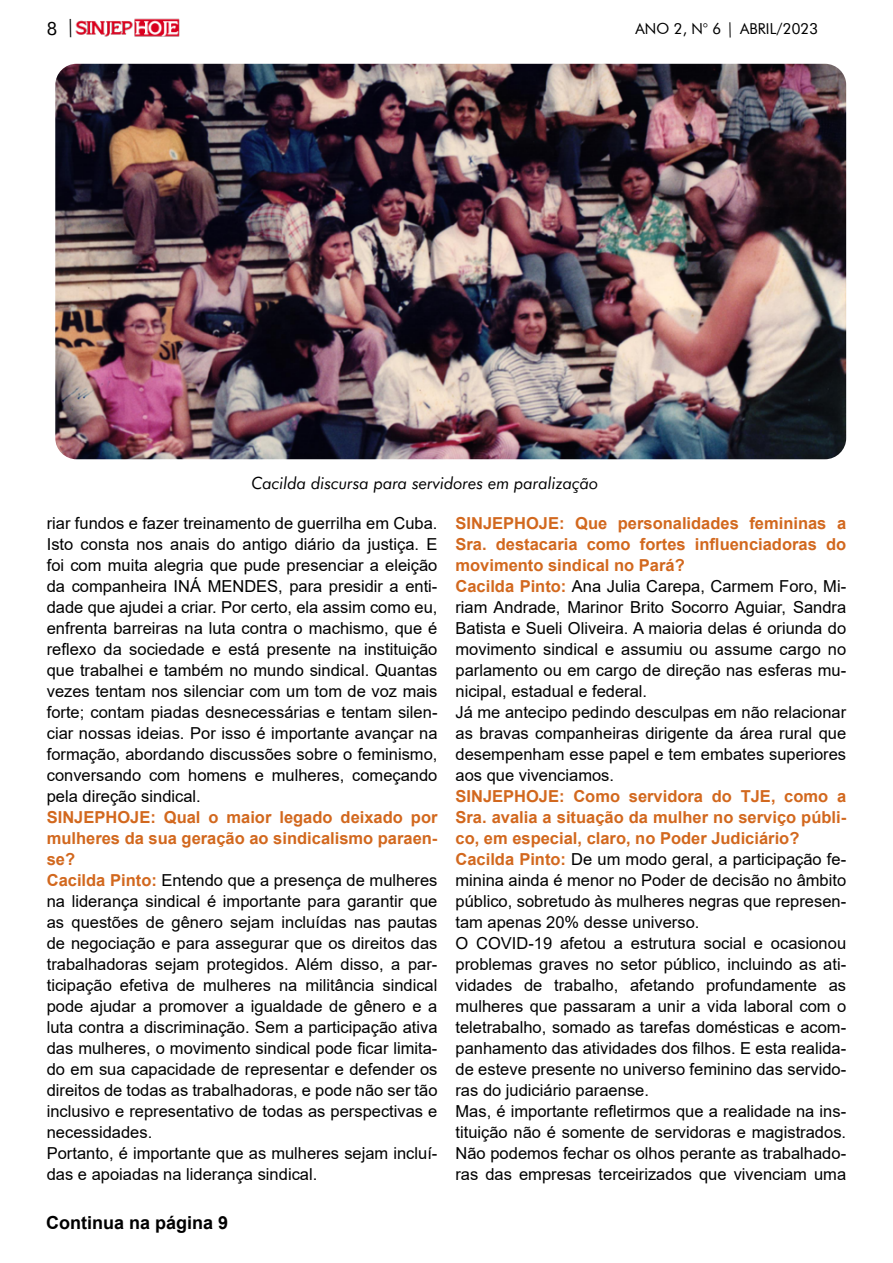
<style>
.page{position:relative;width:893px;height:1263px;background:#fff}
.page>*{position:absolute;margin:0;border:0;box-sizing:border-box;transform-origin:0 0}
.t1{font:700 18px "Arial";color:#000}
.t2{font:18px "Futura BT";color:#000}
.t3{font:16.5px/21px "Arial";color:#000}
.t4{font:italic 16.5px "Futura BT";color:#000}
.t5{font:15px "Futura BT";color:#000}
.s1{font-weight:700;color:#d2681e}
</style>
<div class="page">
<img style="left:55px;top:64px;width:791px;height:395px">
<img style="left:75px;top:18px;width:105px;height:19px">
<p class="t2" style="left:47px;top:17px;width:30px">8 |</p>
<p class="t5" style="left:635px;top:20px;width:185px">ANO 2, N° 6 | ABRIL/2023</p>
<p class="t4" style="left:252px;top:473px;width:348px">Cacilda discursa para servidores em paralização</p>
<p class="t3" style="left:47px;top:512px;width:392px;text-align:justify">riar fundos e fazer treinamento de guerrilha em Cuba.<br>Isto consta nos anais do antigo diário da justiça. E foi com muita alegria que pude presenciar a eleição da companheira INÁ MENDES, para presidir a enti&shy;dade que ajudei a criar. Por certo, ela assim como eu, enfrenta barreiras na luta contra o machismo, que é reflexo da sociedade e está presente na instituição que trabalhei e também no mundo sindical. Quantas vezes tentam nos silenciar com um tom de voz mais forte; contam piadas desnecessárias e tentam silen&shy;ciar nossas ideias. Por isso é importante avançar na formação, abordando discussões sobre o feminismo, conversando com homens e mulheres, começando pela direção sindical.</p>
<p class="t3" style="left:47px;top:806px;width:392px"><span class="s1">SINJEPHOJE: Qual o maior legado deixado por mulheres da sua geração ao sindicalismo paraen&shy;se?<br>Cacilda Pinto:</span> Entendo que a presença de mulheres na liderança sindical é importante para garantir que as questões de gênero sejam incluídas nas pautas de negociação e para assegurar que os direitos das trabalhadoras sejam protegidos. Além disso, a par&shy;ticipação efetiva de mulheres na militância sindical pode ajudar a promover a igualdade de gênero e a luta contra a discriminação. Sem a participação ativa das mulheres, o movimento sindical pode ficar limita&shy;do em sua capacidade de representar e defender os direitos de todas as trabalhadoras, e pode não ser tão inclusivo e representativo de todas as perspectivas e necessidades.<br>Portanto, é importante que as mulheres sejam incluí&shy;das e apoiadas na liderança sindical.</p>
<p class="t1" style="left:46px;top:1210px;width:184px">Continua na página 9</p>
<p class="t3" style="left:455px;top:512px;width:392px"><span class="s1">SINJEPHOJE: Que personalidades femininas a Sra. destacaria como fortes influenciadoras do movimento sindical no Pará?<br>Cacilda Pinto:</span> Ana Julia Carepa, Carmem Foro, Mi&shy;riam Andrade, Marinor Brito Socorro Aguiar, Sandra Batista e Sueli Oliveira. A maioria delas é oriunda do movimento sindical e assumiu ou assume cargo no parlamento ou em cargo de direção nas esferas mu&shy;nicipal, estadual e federal.<br>Já me antecipo pedindo desculpas em não relacionar as bravas companheiras dirigente da área rural que desempenham esse papel e tem embates superiores aos que vivenciamos.</p>
<p class="t3" style="left:455px;top:785px;width:392px"><span class="s1">SINJEPHOJE: Como servidora do TJE, como a Sra. avalia a situação da mulher no serviço públi&shy;co, em especial, claro, no Poder Judiciário?<br>Cacilda Pinto:</span> De um modo geral, a participação fe&shy;minina ainda é menor no Poder de decisão no âmbito público, sobretudo às mulheres negras que represen&shy;tam apenas 20% desse universo.<br>O COVID-19 afetou a estrutura social e ocasionou problemas graves no setor público, incluindo as ati&shy;vidades de trabalho, afetando profundamente as mulheres que passaram a unir a vida laboral com o teletrabalho, somado as tarefas domésticas e acom&shy;panhamento das atividades dos filhos. E esta realida&shy;de esteve presente no universo feminino das servido&shy;ras do judiciário paraense.<br>Mas, é importante refletirmos que a realidade na ins&shy;tituição não é somente de servidoras e magistrados.<br>Não podemos fechar os olhos perante as trabalhado&shy;ras das empresas terceirizados que vivenciam uma</p>
</div>
